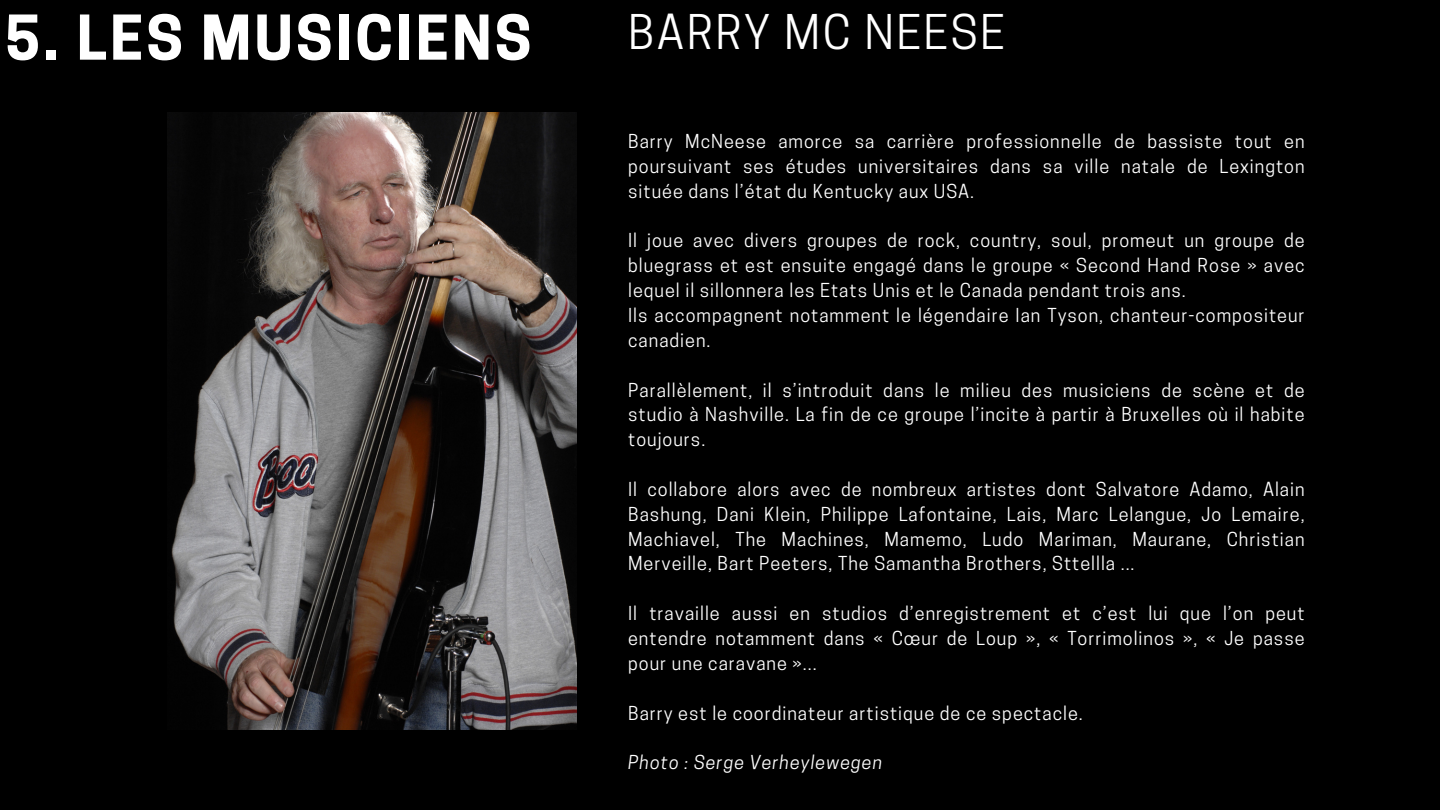
<style>
.page{position:relative;width:1440px;height:810px;background:#000}
.page>*{position:absolute;margin:0;border:0;box-sizing:border-box;transform-origin:0 0}
.t1{font:700 57.9px "Cooper Hewitt";letter-spacing:.055em;color:#fff}
.t2{font:44.9px "Cooper Hewitt";letter-spacing:.055em;color:#fff}
.t3{font:18.1px/24.8px "Cooper Hewitt";letter-spacing:.055em;color:#fff;text-align:justify}
.t4{font:italic 18.1px "Cooper Hewitt";letter-spacing:.055em;color:#fff}
</style>
<div class="page">
<img style="left:167px;top:113px;width:410px;height:616px">
<p class="t1" style="left:5px;top:16px;width:527px">5. LES MUSICIENS</p>
<p class="t2" style="left:628px;top:15px;width:378px">BARRY MC NEESE</p>
<p class="t3" style="left:628px;top:131px;width:678px">Barry McNeese amorce sa carrière professionnelle de bassiste tout en poursuivant ses études universitaires dans sa ville natale de Lexington située dans l’état du Kentucky aux USA.</p>
<p class="t3" style="left:628px;top:231px;width:678px">Il joue avec divers groupes de rock, country, soul, promeut un groupe de bluegrass et est ensuite engagé dans le groupe « Second Hand Rose » avec lequel il sillonnera les Etats Unis et le Canada pendant trois ans.</p>
<p class="t3" style="left:628px;top:305px;width:678px">Ils accompagnent notamment le légendaire Ian Tyson, chanteur-compositeur canadien.</p>
<p class="t3" style="left:628px;top:380px;width:678px">Parallèlement, il s’introduit dans le milieu des musiciens de scène et de studio à Nashville. La fin de ce groupe l’incite à partir à Bruxelles où il habite toujours.</p>
<p class="t3" style="left:628px;top:479px;width:678px">Il collabore alors avec de nombreux artistes dont Salvatore Adamo, Alain Bashung, Dani Klein, Philippe Lafontaine, Lais, Marc Lelangue, Jo Lemaire, Machiavel, The Machines, Mamemo, Ludo Mariman, Maurane, Christian Merveille, Bart Peeters, The Samantha Brothers, Sttellla ...</p>
<p class="t3" style="left:628px;top:603px;width:678px">Il travaille aussi en studios d’enregistrement et c’est lui que l’on peut entendre notamment dans « Cœur de Loup », « Torrimolinos », « Je passe pour une caravane »...</p>
<p class="t3" style="left:628px;top:703px;width:456px">Barry est le coordinateur artistique de ce spectacle.</p>
<p class="t4" style="left:628px;top:756px;width:256px">Photo : Serge Verheylewegen</p>
</div>
